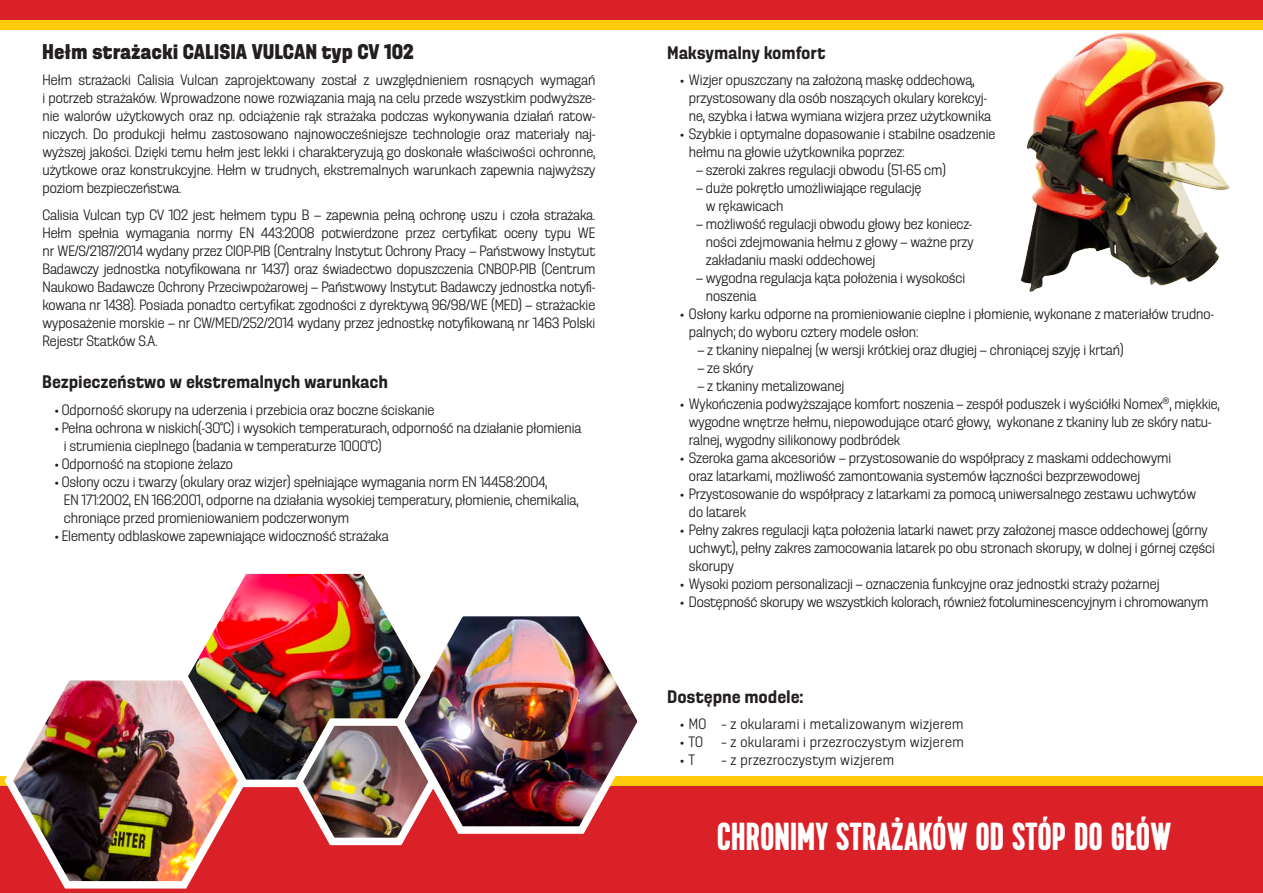
<style>
.page{position:relative;width:1263px;height:893px;background:#fff}
.page>*{position:absolute;margin:0;border:0;box-sizing:border-box;transform-origin:0 0}
.t1{font:700 39px "Kapra";color:#fff}
.t2{font:800 21px "Dezen Pro";letter-spacing:.03em;color:#231f20}
.t3{font:700 18px "Dezen Pro";letter-spacing:.03em;color:#231f20}
.t4{font:300 15px/18px "Dezen Pro";color:#231f20}
.t5{font:300 15px "Dezen Pro";letter-spacing:.03em;color:#231f20}
</style>
<div class="page">
<div style="left:0;top:0;width:1263px;height:30px;background:#feca0a"></div>
<div style="left:0;top:776px;width:1263px;height:117px;background:#feca0a"></div>
<div style="left:0;top:787px;width:1263px;height:106px;background:#da2128"></div>
<div style="left:0;top:0;width:1263px;height:19px;background:#da2128"></div>
<img style="left:434px;top:616px;width:216px;height:218px">
<img style="left:194px;top:573px;width:240px;height:215px">
<img style="left:0;top:666px;width:251px;height:223px">
<img style="left:290px;top:712px;width:151px;height:134px">
<img style="left:1021px;top:32px;width:209px;height:260px">
<p class="t2" style="left:43px;top:39px;width:372px">Hełm strażacki CALISIA VULCAN typ CV 102</p>
<p class="t4" style="left:43px;top:71px;width:554px;text-align:justify">Hełm strażacki Calisia Vulcan zaprojektowany został z uwzględnieniem rosnących wymagań i potrzeb strażaków. Wprowadzone nowe rozwiązania mają na celu przede wszystkim podwyższe&shy;nie walorów użytkowych oraz np. odciążenie rąk strażaka podczas wykonywania działań ratow&shy;niczych. Do produkcji hełmu zastosowano najnowocześniejsze technologie oraz materiały naj&shy;wyższej jakości. Dzięki temu hełm jest lekki i charakteryzują go doskonałe właściwości ochronne, użytkowe oraz konstrukcyjne. Hełm w trudnych, ekstremalnych warunkach zapewnia najwyższy poziom bezpieczeństwa.</p>
<p class="t4" style="left:43px;top:206px;width:554px;text-align:justify">Calisia Vulcan typ CV 102 jest hełmem typu B — zapewnia pełną ochronę uszu i czoła strażaka.<br>Hełm spełnia wymagania normy EN 443:2008 potwierdzone przez certyfikat oceny typu WE nr WE/S/2187/2014 wydany przez CIOP-PIB (Centralny Instytut Ochrony Pracy — Państwowy Instytut Badawczy jednostka notyfikowana nr 1437) oraz świadectwo dopuszczenia CNBOP-PIB (Centrum Naukowo Badawcze Ochrony Przeciwpożarowej — Państwowy Instytut Badawczy jednostka notyfi&shy;kowana nr 1438). Posiada ponadto certyfikat zgodności z dyrektywą 96/98/WE (MED) — strażackie wyposażenie morskie — nr CW/MED/252/2014 wydany przez jednostkę notyfikowaną nr 1463 Polski Rejestr Statków S.A.</p>
<p class="t3" style="left:43px;top:372px;width:347px">Bezpieczeństwo w ekstremalnych warunkach</p>
<p class="t4" style="left:55px;top:401px;width:381px">• Odporność skorupy na uderzenia i przebicia oraz boczne ściskanie</p>
<p class="t4" style="left:64px;top:419px;width:519px;text-indent:-9px">• Pełna ochrona w niskich(-30°C) i wysokich temperaturach, odporność na działanie płomienia i strumienia cieplnego (badania w temperaturze 1000°C)</p>
<p class="t4" style="left:55px;top:455px;width:179px">• Odporność na stopione żelazo</p>
<p class="t4" style="left:64px;top:473px;width:516px;text-indent:-9px">• Osłony oczu i twarzy (okulary oraz wizjer) spełniające wymagania norm EN 14458:2004,<br>EN 171:2002, EN 166:2001, odporne na działania wysokiej temperatury, płomienie, chemikalia, chroniące przed promieniowaniem podczerwonym</p>
<p class="t4" style="left:55px;top:527px;width:335px">• Elementy odblaskowe zapewniające widoczność strażaka</p>
<p class="t3" style="left:668px;top:42px;width:159px">Maksymalny komfort</p>
<p class="t4" style="left:689px;top:71px;width:304px;text-indent:-9px">• Wizjer opuszczany na założoną maskę oddechową, przystosowany dla osób noszących okulary korekcyj&shy;ne, szybka i łatwa wymiana wizjera przez użytkownika</p>
<p class="t4" style="left:689px;top:125px;width:308px;text-indent:-9px">• Szybkie i optymalne dopasowanie i stabilne osadzenie hełmu na głowie użytkownika poprzez:</p>
<p class="t4" style="left:696px;top:161px;width:252px">— szeroki zakres regulacji obwodu (51-65 cm)</p>
<p class="t4" style="left:706px;top:179px;width:217px;text-indent:-10px">— duże pokrętło umożliwiające regulację w rękawicach</p>
<p class="t4" style="left:706px;top:215px;width:269px;text-align:justify;text-indent:-10px">— możliwość regulacji obwodu głowy bez koniecz&shy;ności zdejmowania hełmu z głowy — ważne przy zakładaniu maski oddechowej</p>
<p class="t4" style="left:706px;top:269px;width:261px;text-indent:-10px">— wygodna regulacja kąta położenia i wysokości noszenia</p>
<p class="t4" style="left:689px;top:305px;width:527px;text-indent:-8px">• Osłony karku odporne na promieniowanie cieplne i płomienie, wykonane z materiałów trudno&shy;palnych; do wyboru cztery modele osłon:</p>
<p class="t4" style="left:697px;top:341px;width:428px">— z tkaniny niepalnej (w wersji krótkiej oraz długiej — chroniącej szyję i krtań)</p>
<p class="t4" style="left:697px;top:359px;width:57px">— ze skóry</p>
<p class="t4" style="left:697px;top:377px;width:148px">— z tkaniny metalizowanej</p>
<p class="t4" style="left:689px;top:395px;width:532px;text-indent:-8px">• Wykończenia podwyższające komfort noszenia — zespół poduszek i wyściółki Nomex<sup>®</sup>, miękkie, wygodne wnętrze hełmu, niepowodujące otarć głowy, wykonane z tkaniny lub ze skóry natu&shy;ralnej, wygodny silikonowy podbródek</p>
<p class="t4" style="left:689px;top:449px;width:484px;text-indent:-8px">• Szeroka gama akcesoriów — przystosowanie do współpracy z maskami oddechowymi oraz latarkami, możliwość zamontowania systemów łączności bezprzewodowej</p>
<p class="t4" style="left:689px;top:485px;width:509px;text-indent:-8px">• Przystosowanie do współpracy z latarkami za pomocą uniwersalnego zestawu uchwytów do latarek</p>
<p class="t4" style="left:689px;top:521px;width:528px;text-indent:-9px">• Pełny zakres regulacji kąta położenia latarki nawet przy założonej masce oddechowej (górny uchwyt), pełny zakres zamocowania latarek po obu stronach skorupy, w dolnej i górnej części skorupy</p>
<p class="t4" style="left:680px;top:575px;width:481px">• Wysoki poziom personalizacji — oznaczenia funkcyjne oraz jednostki straży pożarnej</p>
<p class="t4" style="left:680px;top:593px;width:529px">• Dostępność skorupy we wszystkich kolorach, również fotoluminescencyjnym i chromowanym</p>
<p class="t3" style="left:668px;top:686px;width:137px">Dostępne modele:</p>
<p class="t5" style="left:680px;top:716px;width:285px">• MO – z okularami i metalizowanym wizjerem</p>
<p class="t5" style="left:680px;top:734px;width:285px">• TO – z okularami i przezroczystym wizjerem</p>
<p class="t4" style="left:680px;top:751px;width:16px">• T</p>
<p class="t5" style="left:722px;top:752px;width:174px">– z przezroczystym wizjerem</p>
<p class="t1" style="left:717px;top:814px;width:456px">CHRONIMY STRAŻAKÓW OD STÓP DO GŁÓW</p>
</div>
